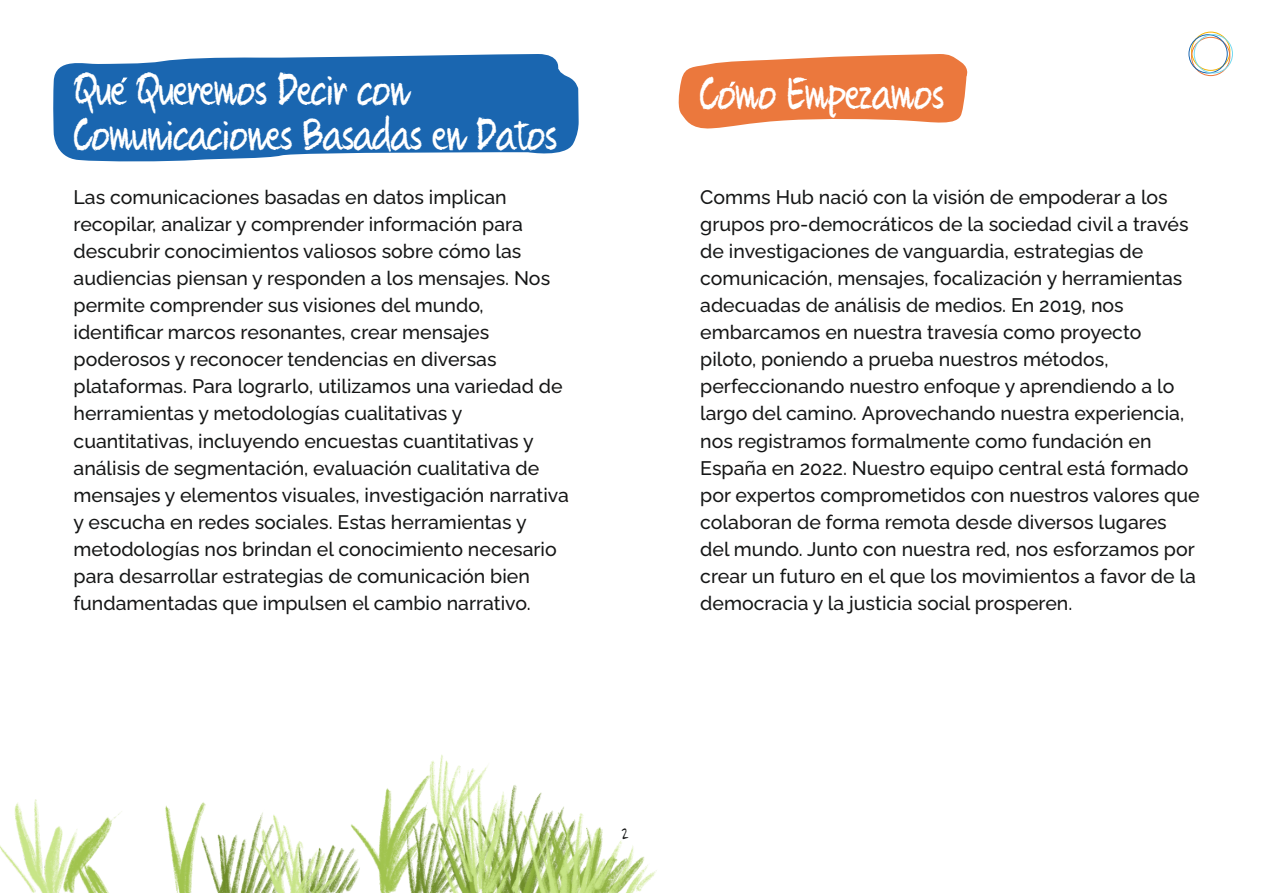
<style>
.page{position:relative;width:1263px;height:893px;background:#fff}
.page>*{position:absolute;margin:0;border:0;box-sizing:border-box;transform-origin:0 0}
.t1{font:40.35px/44.7px "Quikhand";color:#fff}
.t2{font:100 19.5px/27px "Raleway";color:#151616}
.t3{font:15px "Quikhand";color:#151616}
</style>
<div class="page">
<img style="left:0;top:754px;width:657px;height:139px">
<svg style="left:53px;top:54px;width:526px;height:108px;background:#3276b8"></svg>
<div style="left:1191px;top:32px;width:39px;height:39px;border:1px solid #f7b300;border-radius:50%"></div>
<div style="left:1191px;top:37px;width:39px;height:39px;border:1px solid #eb783d;border-radius:50%"></div>
<div style="left:1188px;top:34px;width:40px;height:39px;border:1px solid #1a66b0;border-radius:50%"></div>
<div style="left:1194px;top:34px;width:39px;height:39px;border:1px solid #73d9f0;border-radius:50%"></div>
<svg style="left:121px;top:78px;width:7px;height:5px"></svg>
<svg style="left:678px;top:54px;width:289px;height:75px"></svg>
<h1 class="t1" style="left:74px;top:70px;width:484px">Que Queremos Decir con<br>Comunicaciones Basadas en Datos</h1>
<h1 class="t1" style="left:700px;top:74px;width:245px">Como Empezamos</h1>
<p class="t2" style="left:74px;top:184px;width:497px">Las comunicaciones basadas en datos implican recopilar, analizar y comprender información para descubrir conocimientos valiosos sobre cómo las audiencias piensan y responden a los mensajes. Nos permite comprender sus visiones del mundo, identificar marcos resonantes, crear mensajes poderosos y reconocer tendencias en diversas plataformas. Para lograrlo, utilizamos una variedad de herramientas y metodologías cualitativas y cuantitativas, incluyendo encuestas cuantitativas y análisis de segmentación, evaluación cualitativa de mensajes y elementos visuales, investigación narrativa y escucha en redes sociales. Estas herramientas y metodologías nos brindan el conocimiento necesario para desarrollar estrategias de comunicación bien fundamentadas que impulsen el cambio narrativo.</p>
<p class="t2" style="left:700px;top:184px;width:501px">Comms Hub nació con la visión de empoderar a los grupos pro-democráticos de la sociedad civil a través de investigaciones de vanguardia, estrategias de comunicación, mensajes, focalización y herramientas adecuadas de análisis de medios. En 2019, nos embarcamos en nuestra travesía como proyecto piloto, poniendo a prueba nuestros métodos, perfeccionando nuestro enfoque y aprendiendo a lo largo del camino. Aprovechando nuestra experiencia, nos registramos formalmente como fundación en España en 2022. Nuestro equipo central está formado por expertos comprometidos con nuestros valores que colaboran de forma remota desde diversos lugares del mundo. Junto con nuestra red, nos esforzamos por crear un futuro en el que los movimientos a favor de la democracia y la justicia social prosperen.</p>
<p class="t3" style="left:622px;top:826px;width:8px">2</p>
</div>
